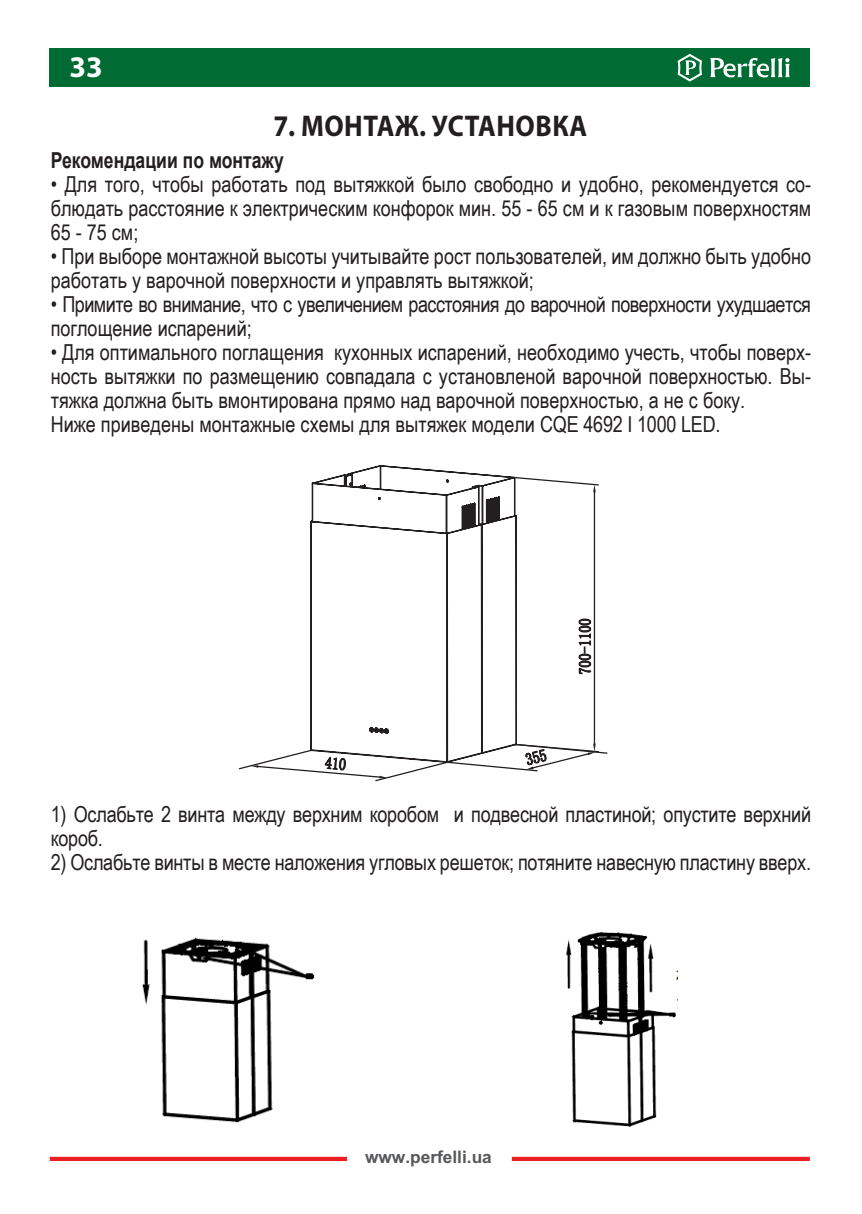
<style>
.page{position:relative;width:862px;height:1214px;background:#fff}
.page>*{position:absolute;margin:0;border:0;box-sizing:border-box;transform-origin:0 0}
.t1{font:700 30px "Myriad Pro";letter-spacing:.02em;color:#231f20;scale:.9 1}
.t2{font:700 30px "Myriad Pro";color:#fff}
.t3{font:22px/24px "Arial Narrow";color:#231f20;text-align:justify}
.t4{font:22px/24px "Arial Narrow";letter-spacing:-.025em;color:#231f20}
.t5{font:700 22px "Arial";color:#231f20;scale:.8 1}
.t6{font:700 17.2px "Arial";color:#57585a}
</style>
<div class="page">
<svg style="left:347px;top:465px;width:157px;height:11px"></svg>
<svg style="left:239px;top:476px;width:369px;height:306px"></svg>
<img style="left:142px;top:937px;width:173px;height:186px">
<img style="left:565px;top:932px;width:112px;height:195px">
<div style="left:50px;top:48px;width:760px;height:38px;background:#006b32"></div>
<svg style="left:710px;top:58px;width:79px;height:19px"></svg>
<svg style="left:678px;top:54px;width:24px;height:28px"></svg>
<svg style="left:512px;top:1156px;width:298px;height:4px"></svg>
<svg style="left:50px;top:1156px;width:297px;height:4px"></svg>
<h1 class="t2" style="left:69px;top:47px;width:35px">33</h1>
<p class="t1" style="left:273px;top:106px;width:350px">7. МОНТАЖ. УСТАНОВКА</p>
<p class="t5" style="left:51px;top:144px;width:293px">Рекомендации по монтажу</p>
<p class="t3" style="left:51px;top:171px;width:762px">• Для того, чтобы работать под вытяжкой было свободно и удобно, рекомендуется со&shy;блюдать расстояние к электрическим конфорок мин. 55 - 65 см и к газовым поверхностям 65 - 75 см;</p>
<p class="t3" style="left:51px;top:243px;width:762px">• При выборе монтажной высоты учитывайте рост пользователей, им должно быть удобно работать у варочной поверхности и управлять вытяжкой;</p>
<p class="t4" style="left:51px;top:291px;width:762px">• Примите во внимание, что с увеличением расстояния до варочной поверхности ухудшается поглощение испарений;</p>
<p class="t3" style="left:51px;top:339px;width:762px">• Для оптимального поглащения кухонных испарений, необходимо учесть, чтобы поверх&shy;ность вытяжки по размещению совпадала с установленой варочной поверхностью. Вы&shy;тяжка должна быть вмонтирована прямо над варочной поверхностью, а не с боку.</p>
<p class="t3" style="left:51px;top:411px;width:671px">Ниже приведены монтажные схемы для вытяжек модели CQE 4692 I 1000 LED.</p>
<p class="t3" style="left:51px;top:800px;width:762px">1) Ослабьте 2 винта между верхним коробом и подвесной пластиной; опустите верхний короб.</p>
<p class="t3" style="left:51px;top:848px;width:762px">2) Ослабьте винты в месте наложения угловых решеток; потяните навесную пластину вверх.</p>
<p class="t6" style="left:365px;top:1145px;width:128px">www.perfelli.ua</p>
</div>
